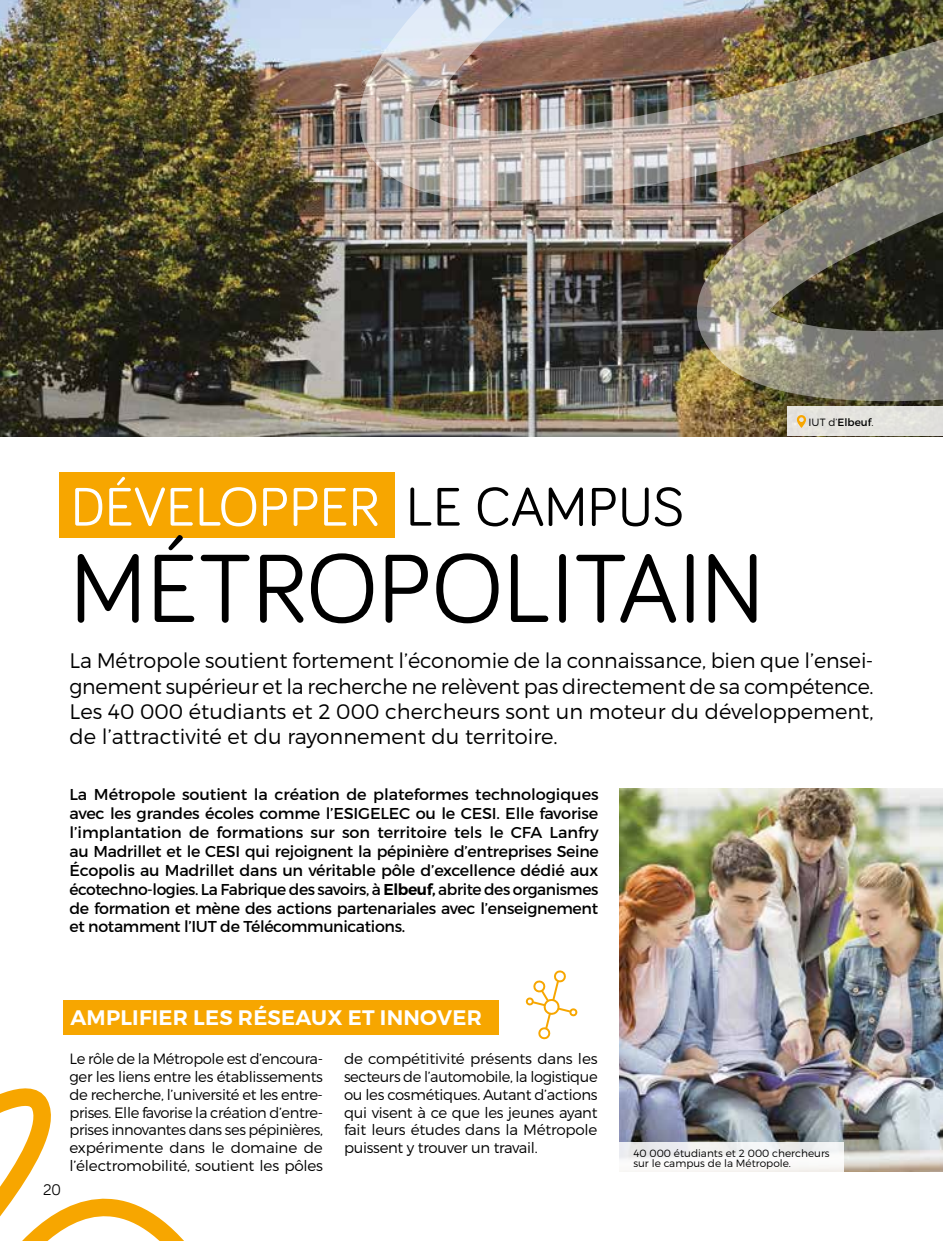
<style>
.page{position:relative;width:943px;height:1241px;background:#fff}
.page>*{position:absolute;margin:0;border:0;box-sizing:border-box;transform-origin:0 0}
.t1{font:99.75px "Bariol";color:#000}
.t2{font:56px "Bariol";color:#fff}
.t3{font:300 21px/25.2px "Montserrat";color:#000;text-align:justify}
.t4{font:600 21px "Montserrat";letter-spacing:.01em;color:#fff}
.t5{font:15.75px/18.9px "Montserrat";letter-spacing:-.02em;color:#000;text-align:justify}
.t6{font:15.75px "Bariol";color:#000}
.t7{font:300 14.88px/17.8px "Montserrat";letter-spacing:-.015em;color:#000;text-align:justify}
.t8{font:300 10.5px/10.5px "Montserrat";color:#000}
.s1{color:#000}
.s2{font-weight:400}
.s3{font-weight:600}
</style>
<div class="page">
<img style="left:0;top:0;width:788px;height:436px">
<img style="left:344px;top:0;width:599px;height:417px">
<img style="left:619px;top:788px;width:324px;height:383px">
<div style="left:63px;top:999px;width:435px;height:35px;background:#f7a600"></div>
<svg style="left:525px;top:970px;width:53px;height:69px"></svg>
<div style="left:60px;top:472px;width:334px;height:65px;background:#f7a600"></div>
<svg style="left:0;top:1088px;width:183px;height:152px"></svg>
<div style="left:35px;top:1171px;width:34px;height:34px;background:#fff"></div>
<div style="left:788px;top:406px;width:155px;height:30px;background:#e3e2de"></div>
<svg style="left:796px;top:415px;width:10px;height:13px"></svg>
<div style="left:614px;top:1141px;width:229px;height:30px;background:linear-gradient(to bottom,#ebedee,#fcfbfa)"></div>
<h2 class="t2" style="left:71px;top:468px;width:615px">DÉVELOPPER <span class="s1">LE CAMPUS</span></h2>
<h1 class="t1" style="left:71px;top:520px;width:694px">MÉTROPOLITAIN</h1>
<p class="t8" style="left:808px;top:417px;width:66px">IUT d’<span class="s2">Elbeuf</span>.</p>
<p class="t3" style="left:69px;top:647px;width:805px">La Métropole soutient fortement l’économie de la connaissance, bien que l’ensei&shy;gnement supérieur et la recherche ne relèvent pas directement de sa compétence.<br>Les 40 000 étudiants et 2 000 chercheurs sont un moteur du développement, de l’attractivité et du rayonnement du territoire.</p>
<p class="t5" style="left:69px;top:784px;width:531px">La Métropole soutient la création de plateformes technologiques avec les grandes écoles comme l’ESIGELEC ou le CESI. Elle favorise l’implantation de formations sur son territoire tels le CFA Lanfry au Madrillet et le CESI qui rejoignent la pépinière d’entreprises Seine Écopolis au Madrillet dans un véritable pôle d’excellence dédié aux écotechno-logies. La Fabrique des savoirs, à <span class="s3">Elbeuf,</span> abrite des organismes de formation et mène des actions partenariales avec l’enseignement et notamment l’IUT de Télécommunications.</p>
<h3 class="t4" style="left:70px;top:1004px;width:413px">AMPLIFIER LES RÉSEAUX ET INNOVER</h3>
<p class="t6" style="left:43px;top:1178px;width:19px">20</p>
<p class="t7" style="left:69px;top:1049px;width:255px">Le rôle de la Métropole est d’encoura&shy;ger les liens entre les établissements de recherche, l’université et les entre&shy;prises. Elle favorise la création d’entre&shy;prises innovantes dans ses pépinières, expérimente dans le domaine de l’électromobilité, soutient les pôles</p>
<p class="t7" style="left:344px;top:1049px;width:255px">de compétitivité présents dans les secteurs de l’automobile, la logistique ou les cosmétiques. Autant d’actions qui visent à ce que les jeunes ayant fait leurs études dans la Métropole puissent y trouver un travail.</p>
<p class="t8" style="left:633px;top:1147px;width:198px">40 000 étudiants et 2 000 chercheurs sur le campus de la Métropole.</p>
</div>
